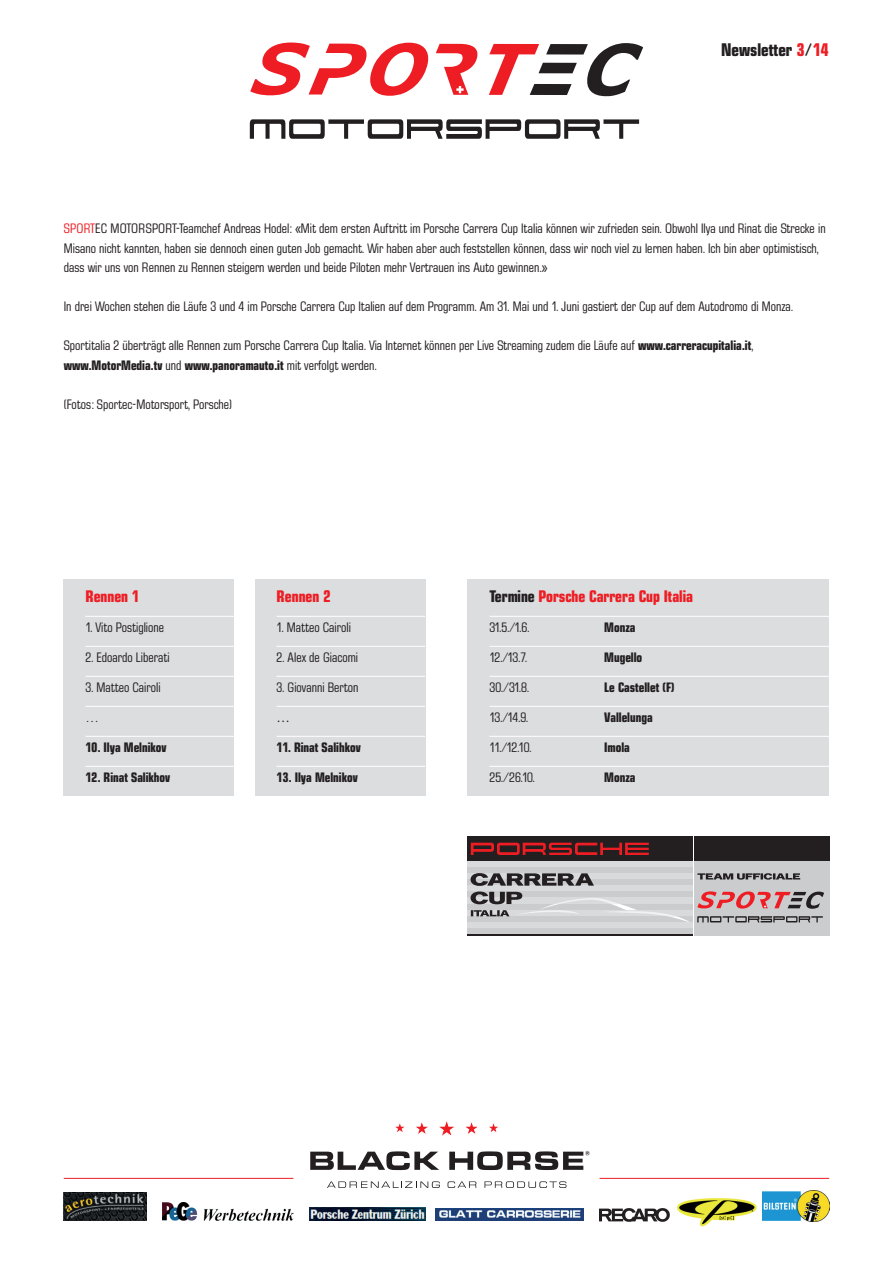
<style>
.page{position:relative;width:893px;height:1263px;background:#fff}
.page>*{position:absolute;margin:0;border:0;box-sizing:border-box;transform-origin:0 0}
.t1{font:700 18px "Eurostile Condensed BQ";color:#231f20}
.t2{font:700 16.5px "Eurostile Condensed BQ";color:#ee1d23}
.t3{font:13.5px/19.5px "Eurostile Condensed BQ";color:#231f20}
.t4{font:700 13.5px "Eurostile Condensed BQ";color:#231f20}
.s1{color:#ee1d23}
.s2{font-weight:700}
.s3{color:#231f20}
</style>
<div class="page">
<img style="left:64px;top:1192px;width:83px;height:28px">
<div style="left:436px;top:1208px;width:148px;height:12px;background:#203f7b"></div>
<img style="left:439px;top:1210px;width:142px;height:8px">
<img style="left:310px;top:1208px;width:115px;height:12px">
<img style="left:763px;top:1190px;width:66px;height:32px">
<img style="left:677px;top:1198px;width:80px;height:28px">
<img style="left:163px;top:1203px;width:131px;height:18px">
<img style="left:600px;top:1208px;width:69px;height:13px">
<svg style="left:489px;top:43px;width:154px;height:53px"></svg>
<svg style="left:250px;top:43px;width:179px;height:53px"></svg>
<svg style="left:250px;top:119px;width:389px;height:20px"></svg>
<svg style="left:436px;top:44px;width:42px;height:51px"></svg>
<svg style="left:310px;top:1151px;width:129px;height:19px"></svg>
<svg style="left:327px;top:1181px;width:113px;height:7px"></svg>
<svg style="left:447px;top:1181px;width:29px;height:7px"></svg>
<svg style="left:484px;top:1181px;width:82px;height:7px"></svg>
<svg style="left:489px;top:1123px;width:10px;height:10px"></svg>
<svg style="left:466px;top:1122px;width:12px;height:12px"></svg>
<svg style="left:415px;top:1121px;width:40px;height:15px"></svg>
<svg style="left:395px;top:1123px;width:9px;height:9px"></svg>
<svg style="left:449px;top:1151px;width:141px;height:19px"></svg>
<hr style="left:64px;top:1178px;width:229px;height:1px;background:#ee1d23">
<hr style="left:600px;top:1178px;width:229px;height:1px;background:#ee1d23">
<div style="left:468px;top:836px;width:225px;height:25px;background:#231f20"></div>
<svg style="left:471px;top:843px;width:178px;height:12px"></svg>
<div style="left:468px;top:861px;width:225px;height:6px;background:#d9dadc"></div>
<div style="left:468px;top:867px;width:225px;height:6px;background:#cbccce"></div>
<div style="left:468px;top:873px;width:225px;height:6px;background:#d9dadc"></div>
<div style="left:468px;top:879px;width:225px;height:7px;background:#cbccce"></div>
<div style="left:468px;top:886px;width:225px;height:6px;background:#d9dadc"></div>
<div style="left:468px;top:892px;width:225px;height:6px;background:#cbccce"></div>
<div style="left:468px;top:898px;width:225px;height:6px;background:#d9dadc"></div>
<div style="left:468px;top:904px;width:225px;height:6px;background:#cbccce"></div>
<div style="left:468px;top:910px;width:225px;height:6px;background:#d9dadc"></div>
<div style="left:468px;top:916px;width:225px;height:6px;background:#cbccce"></div>
<div style="left:468px;top:922px;width:225px;height:6px;background:#d9dadc"></div>
<div style="left:468px;top:928px;width:225px;height:7px;background:#cbccce"></div>
<hr style="left:468px;top:935px;width:225px;height:1px;background:#231f20">
<div style="left:694px;top:836px;width:135px;height:25px;background:#231f20"></div>
<div style="left:694px;top:861px;width:135px;height:75px;background:#cbccce"></div>
<svg style="left:697px;top:916px;width:126px;height:6px"></svg>
<svg style="left:697px;top:891px;width:127px;height:18px"></svg>
<svg style="left:470px;top:873px;width:220px;height:49px"></svg>
<svg style="left:697px;top:873px;width:103px;height:7px"></svg>
<div style="left:64px;top:579px;width:170px;height:217px;background:#dcdddf"></div>
<hr style="left:85px;top:616px;width:149px;height:1px;background:#fff">
<hr style="left:85px;top:646px;width:149px;height:1px;background:#fff">
<hr style="left:85px;top:676px;width:149px;height:1px;background:#fff">
<hr style="left:85px;top:706px;width:149px;height:1px;background:#fff">
<hr style="left:85px;top:736px;width:149px;height:1px;background:#fff">
<hr style="left:85px;top:766px;width:149px;height:1px;background:#fff">
<div style="left:255px;top:579px;width:170px;height:217px;background:#dcdddf"></div>
<hr style="left:277px;top:616px;width:148px;height:1px;background:#fff">
<hr style="left:277px;top:646px;width:148px;height:1px;background:#fff">
<hr style="left:277px;top:676px;width:148px;height:1px;background:#fff">
<hr style="left:277px;top:706px;width:148px;height:1px;background:#fff">
<hr style="left:277px;top:736px;width:148px;height:1px;background:#fff">
<hr style="left:277px;top:766px;width:148px;height:1px;background:#fff">
<div style="left:468px;top:579px;width:361px;height:217px;background:#dcdddf"></div>
<hr style="left:489px;top:616px;width:340px;height:1px;background:#fff">
<hr style="left:489px;top:646px;width:340px;height:1px;background:#fff">
<hr style="left:489px;top:676px;width:340px;height:1px;background:#fff">
<hr style="left:489px;top:706px;width:340px;height:1px;background:#fff">
<hr style="left:489px;top:736px;width:340px;height:1px;background:#fff">
<hr style="left:489px;top:766px;width:340px;height:1px;background:#fff">
<h1 class="t1" style="left:721px;top:40px;width:110px">Newsletter <span class="s1">3</span>/<span class="s1">14</span></h1>
<p class="t3" style="left:64px;top:219px;width:763px"><span class="s1">SPORT</span>EC MOTORSPORT-Teamchef Andreas Hodel: «Mit dem ersten Auftritt im Porsche Carrera Cup Italia können wir zufrieden sein. Obwohl Ilya und Rinat die Strecke in<br>Misano nicht kannten, haben sie dennoch einen guten Job gemacht. Wir haben aber auch feststellen können, dass wir noch viel zu lernen haben. Ich bin aber optimistisch, dass wir uns von Rennen zu Rennen steigern werden und beide Piloten mehr Vertrauen ins Auto gewinnen.»</p>
<p class="t3" style="left:64px;top:297px;width:731px">In drei Wochen stehen die Läufe 3 und 4 im Porsche Carrera Cup Italien auf dem Programm. Am 31. Mai und 1. Juni gastiert der Cup auf dem Autodromo di Monza.</p>
<p class="t3" style="left:64px;top:336px;width:691px">Sportitalia 2 überträgt alle Rennen zum Porsche Carrera Cup Italia. Via Internet können per Live Streaming zudem die Läufe auf <span class="s2">www.carreracupitalia.it</span>, <span class="s2">www.MotorMedia.tv</span> und <span class="s2">www.panoramauto.it</span> mit verfolgt werden.</p>
<p class="t3" style="left:64px;top:395px;width:170px">(Fotos: Sportec-Motorsport, Porsche)</p>
<p class="t2" style="left:85px;top:587px;width:56px">Rennen 1</p>
<p class="t3" style="left:85px;top:617px;width:80px">1. Vito Postiglione</p>
<p class="t3" style="left:85px;top:647px;width:86px">2. Edoardo Liberati</p>
<p class="t3" style="left:85px;top:677px;width:77px">3. Matteo Cairoli</p>
<p class="t3" style="left:85px;top:707px;width:15px">…</p>
<p class="t4" style="left:85px;top:739px;width:83px">10. Ilya Melnikov</p>
<p class="t4" style="left:85px;top:769px;width:86px">12. Rinat Salikhov</p>
<p class="t2" style="left:277px;top:587px;width:56px">Rennen 2</p>
<p class="t3" style="left:277px;top:617px;width:76px">1. Matteo Cairoli</p>
<p class="t3" style="left:277px;top:647px;width:83px">2. Alex de Giacomi</p>
<p class="t3" style="left:277px;top:677px;width:83px">3. Giovanni Berton</p>
<p class="t4" style="left:277px;top:709px;width:15px">…</p>
<p class="t4" style="left:277px;top:739px;width:86px">11. Rinat Salihkov</p>
<p class="t4" style="left:277px;top:769px;width:83px">13. Ilya Melnikov</p>
<p class="t2" style="left:489px;top:587px;width:205px"><span class="s3">Termine</span> Porsche Carrera Cup Italia</p>
<p class="t3" style="left:489px;top:617px;width:41px">31.5./1.6.</p>
<p class="t4" style="left:604px;top:619px;width:33px">Monza</p>
<p class="t3" style="left:489px;top:647px;width:39px">12./13.7.</p>
<p class="t4" style="left:604px;top:649px;width:39px">Mugello</p>
<p class="t3" style="left:489px;top:677px;width:41px">30./31.8.</p>
<p class="t4" style="left:604px;top:679px;width:72px">Le Castellet (F)</p>
<p class="t3" style="left:489px;top:707px;width:40px">13./14.9.</p>
<p class="t4" style="left:604px;top:709px;width:50px">Vallelunga</p>
<p class="t3" style="left:489px;top:737px;width:44px">11./12.10.</p>
<p class="t4" style="left:604px;top:739px;width:27px">Imola</p>
<p class="t3" style="left:489px;top:767px;width:47px">25./26.10.</p>
<p class="t4" style="left:604px;top:769px;width:33px">Monza</p>
</div>
